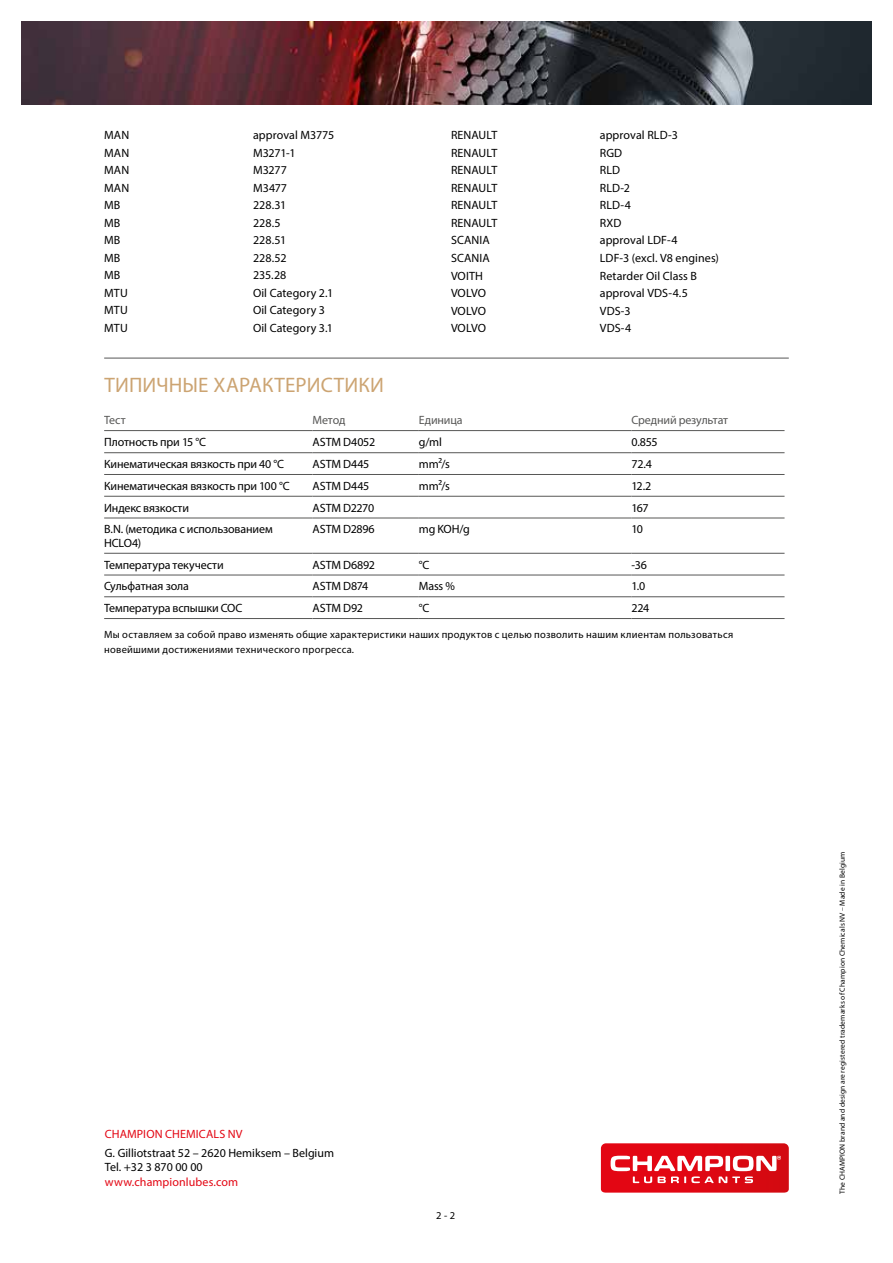
<style>
.page{position:relative;width:893px;height:1263px;background:#fff}
.page>*{position:absolute;margin:0;border:0;box-sizing:border-box;transform-origin:0 0}
.t1{font:21px "Myriad Pro";letter-spacing:.005em;color:#cca472}
.t2{font:12px/14.4px "Myriad Pro";letter-spacing:-.005em;color:#000}
.t3{font:12px "Myriad Pro";letter-spacing:.01em;color:#e30613}
.t4{font:12px "Myriad Pro";letter-spacing:-.015em;color:#575756}
.t5{font:10.5px/15px "Myriad Pro";letter-spacing:.025em;color:#000}
.t6{font:7.5px "Myriad Pro";letter-spacing:.02em;color:#000}
</style>
<div class="page">
<svg style="left:601px;top:1143px;width:188px;height:49px;background:#e43740"></svg>
<img style="left:21px;top:21px;width:851px;height:83px">
<hr style="left:104px;top:358px;width:685px;height:1px;background:#575756">
<hr style="left:104px;top:430px;width:209px;height:1px;background:#575756">
<hr style="left:313px;top:430px;width:106px;height:1px;background:#575756">
<hr style="left:419px;top:430px;width:212px;height:1px;background:#575756">
<hr style="left:631px;top:430px;width:153px;height:1px;background:#575756">
<hr style="left:104px;top:452px;width:209px;height:1px;background:#575756">
<hr style="left:313px;top:452px;width:106px;height:1px;background:#575756">
<hr style="left:419px;top:452px;width:212px;height:1px;background:#575756">
<hr style="left:631px;top:452px;width:153px;height:1px;background:#575756">
<hr style="left:104px;top:474px;width:209px;height:1px;background:#575756">
<hr style="left:313px;top:474px;width:106px;height:1px;background:#575756">
<hr style="left:419px;top:474px;width:212px;height:1px;background:#575756">
<hr style="left:631px;top:474px;width:153px;height:1px;background:#575756">
<hr style="left:104px;top:496px;width:209px;height:1px;background:#575756">
<hr style="left:313px;top:496px;width:106px;height:1px;background:#575756">
<hr style="left:419px;top:496px;width:212px;height:1px;background:#575756">
<hr style="left:631px;top:496px;width:153px;height:1px;background:#575756">
<hr style="left:104px;top:518px;width:209px;height:1px;background:#575756">
<hr style="left:313px;top:518px;width:106px;height:1px;background:#575756">
<hr style="left:419px;top:518px;width:212px;height:1px;background:#575756">
<hr style="left:631px;top:518px;width:153px;height:1px;background:#575756">
<hr style="left:104px;top:553px;width:209px;height:1px;background:#575756">
<hr style="left:313px;top:553px;width:106px;height:1px;background:#575756">
<hr style="left:419px;top:553px;width:212px;height:1px;background:#575756">
<hr style="left:631px;top:553px;width:153px;height:1px;background:#575756">
<hr style="left:104px;top:575px;width:209px;height:1px;background:#575756">
<hr style="left:313px;top:575px;width:106px;height:1px;background:#575756">
<hr style="left:419px;top:575px;width:212px;height:1px;background:#575756">
<hr style="left:631px;top:575px;width:153px;height:1px;background:#575756">
<hr style="left:104px;top:596px;width:209px;height:1px;background:#575756">
<hr style="left:313px;top:596px;width:106px;height:1px;background:#575756">
<hr style="left:419px;top:596px;width:212px;height:1px;background:#575756">
<hr style="left:631px;top:596px;width:153px;height:1px;background:#575756">
<hr style="left:104px;top:618px;width:209px;height:1px;background:#575756">
<hr style="left:313px;top:618px;width:106px;height:1px;background:#575756">
<hr style="left:419px;top:618px;width:212px;height:1px;background:#575756">
<hr style="left:631px;top:618px;width:153px;height:1px;background:#575756">
<p class="t2" style="left:104px;top:128px;width:27px">MAN</p>
<p class="t2" style="left:253px;top:128px;width:83px">approval M3775</p>
<p class="t2" style="left:104px;top:145px;width:27px">MAN</p>
<p class="t2" style="left:253px;top:145px;width:44px">M3271-1</p>
<p class="t2" style="left:104px;top:163px;width:27px">MAN</p>
<p class="t2" style="left:253px;top:163px;width:35px">M3277</p>
<p class="t2" style="left:104px;top:180px;width:27px">MAN</p>
<p class="t2" style="left:253px;top:180px;width:36px">M3477</p>
<p class="t2" style="left:104px;top:198px;width:18px">MB</p>
<p class="t2" style="left:253px;top:198px;width:35px">228.31</p>
<p class="t2" style="left:104px;top:215px;width:18px">MB</p>
<p class="t2" style="left:253px;top:215px;width:29px">228.5</p>
<p class="t2" style="left:104px;top:233px;width:18px">MB</p>
<p class="t2" style="left:253px;top:233px;width:35px">228.51</p>
<p class="t2" style="left:104px;top:251px;width:18px">MB</p>
<p class="t2" style="left:253px;top:251px;width:35px">228.52</p>
<p class="t2" style="left:104px;top:268px;width:18px">MB</p>
<p class="t2" style="left:253px;top:268px;width:35px">235.28</p>
<p class="t2" style="left:104px;top:286px;width:25px">MTU</p>
<p class="t2" style="left:253px;top:286px;width:82px">Oil Category 2.1</p>
<p class="t2" style="left:104px;top:303px;width:25px">MTU</p>
<p class="t2" style="left:253px;top:303px;width:74px">Oil Category 3</p>
<p class="t2" style="left:104px;top:321px;width:25px">MTU</p>
<p class="t2" style="left:253px;top:321px;width:82px">Oil Category 3.1</p>
<p class="t2" style="left:451px;top:128px;width:48px">RENAULT</p>
<p class="t2" style="left:600px;top:128px;width:80px">approval RLD-3</p>
<p class="t2" style="left:451px;top:146px;width:48px">RENAULT</p>
<p class="t2" style="left:600px;top:146px;width:24px">RGD</p>
<p class="t2" style="left:451px;top:163px;width:48px">RENAULT</p>
<p class="t2" style="left:600px;top:163px;width:22px">RLD</p>
<p class="t2" style="left:451px;top:181px;width:48px">RENAULT</p>
<p class="t2" style="left:600px;top:181px;width:32px">RLD-2</p>
<p class="t2" style="left:451px;top:198px;width:48px">RENAULT</p>
<p class="t2" style="left:600px;top:198px;width:33px">RLD-4</p>
<p class="t2" style="left:451px;top:216px;width:48px">RENAULT</p>
<p class="t2" style="left:600px;top:216px;width:23px">RXD</p>
<p class="t2" style="left:451px;top:233px;width:40px">SCANIA</p>
<p class="t2" style="left:600px;top:233px;width:79px">approval LDF-4</p>
<p class="t2" style="left:451px;top:251px;width:40px">SCANIA</p>
<p class="t2" style="left:600px;top:251px;width:121px">LDF-3 (excl. V8 engines)</p>
<p class="t2" style="left:451px;top:268px;width:34px">VOITH</p>
<p class="t2" style="left:600px;top:268px;width:99px">Retarder Oil Class B</p>
<p class="t2" style="left:451px;top:286px;width:36px">VOLVO</p>
<p class="t2" style="left:600px;top:286px;width:90px">approval VDS-4.5</p>
<p class="t2" style="left:451px;top:303px;width:36px">VOLVO</p>
<p class="t2" style="left:600px;top:303px;width:32px">VDS-3</p>
<p class="t2" style="left:451px;top:321px;width:36px">VOLVO</p>
<p class="t2" style="left:600px;top:321px;width:33px">VDS-4</p>
<h1 class="t1" style="left:104px;top:372px;width:281px">ТИПИЧНЫЕ ХАРАКТЕРИСТИКИ</h1>
<p class="t4" style="left:104px;top:413px;width:23px">Тест</p>
<p class="t4" style="left:313px;top:413px;width:34px">Метод</p>
<p class="t4" style="left:419px;top:413px;width:45px">Единица</p>
<p class="t4" style="left:631px;top:413px;width:98px">Средний результат</p>
<p class="t2" style="left:104px;top:435px;width:103px">Плотность при 15 °C</p>
<p class="t2" style="left:313px;top:435px;width:64px">ASTM D4052</p>
<p class="t2" style="left:419px;top:435px;width:25px">g/ml</p>
<p class="t2" style="left:631px;top:435px;width:28px">0.855</p>
<p class="t2" style="left:104px;top:457px;width:182px">Кинематическая вязкость при 40 °C</p>
<p class="t2" style="left:313px;top:457px;width:58px">ASTM D445</p>
<p class="t2" style="left:419px;top:457px;width:32px">mm²/s</p>
<p class="t2" style="left:631px;top:457px;width:22px">72.4</p>
<p class="t2" style="left:104px;top:478px;width:187px">Кинематическая вязкость при 100 °C</p>
<p class="t2" style="left:313px;top:478px;width:58px">ASTM D445</p>
<p class="t2" style="left:419px;top:478px;width:32px">mm²/s</p>
<p class="t2" style="left:631px;top:478px;width:22px">12.2</p>
<p class="t2" style="left:104px;top:500px;width:86px">Индекс вязкости</p>
<p class="t2" style="left:313px;top:500px;width:63px">ASTM D2270</p>
<p class="t2" style="left:631px;top:500px;width:19px">167</p>
<p class="t2" style="left:104px;top:522px;width:170px;line-height:13.5px">B.N. (методика с использованием<br>HCLO4)</p>
<p class="t2" style="left:313px;top:522px;width:64px">ASTM D2896</p>
<p class="t2" style="left:419px;top:522px;width:52px">mg KOH/g</p>
<p class="t2" style="left:631px;top:522px;width:13px">10</p>
<p class="t2" style="left:104px;top:557px;width:121px">Температура текучести</p>
<p class="t2" style="left:313px;top:557px;width:64px">ASTM D6892</p>
<p class="t2" style="left:419px;top:557px;width:12px">°C</p>
<p class="t2" style="left:631px;top:557px;width:17px">-36</p>
<p class="t2" style="left:104px;top:579px;width:86px">Сульфатная зола</p>
<p class="t2" style="left:313px;top:579px;width:57px">ASTM D874</p>
<p class="t2" style="left:419px;top:579px;width:38px">Mass %</p>
<p class="t2" style="left:631px;top:579px;width:15px">1.0</p>
<p class="t2" style="left:104px;top:601px;width:140px">Температура вспышки COC</p>
<p class="t2" style="left:313px;top:601px;width:52px">ASTM D92</p>
<p class="t2" style="left:419px;top:601px;width:12px">°C</p>
<p class="t2" style="left:631px;top:601px;width:19px">224</p>
<p class="t5" style="left:104px;top:627px;width:631px">Мы оставляем за собой право изменять общие характеристики наших продуктов с целью позволить нашим клиентам пользоваться новейшими достижениями технического прогресса.</p>
<p class="t3" style="left:105px;top:1126px;width:139px">CHAMPION CHEMICALS NV</p>
<p class="t2" style="left:105px;top:1145px;width:231px">G. Gilliotstraat 52 – 2620 Hemiksem – Belgium<br>Tel. +32 3 870 00 00</p>
<p class="t3" style="left:105px;top:1174px;width:135px">www.championlubes.com</p>
<p class="t5" style="left:436px;top:1208px;width:20px">2 - 2</p>
<p class="t6" style="left:838px;top:1194px;width:344px;rotate:-90deg">The CHAMPION brand and design are registered trademarks of Champion Chemicals NV – Made in Belgium</p>
</div>
